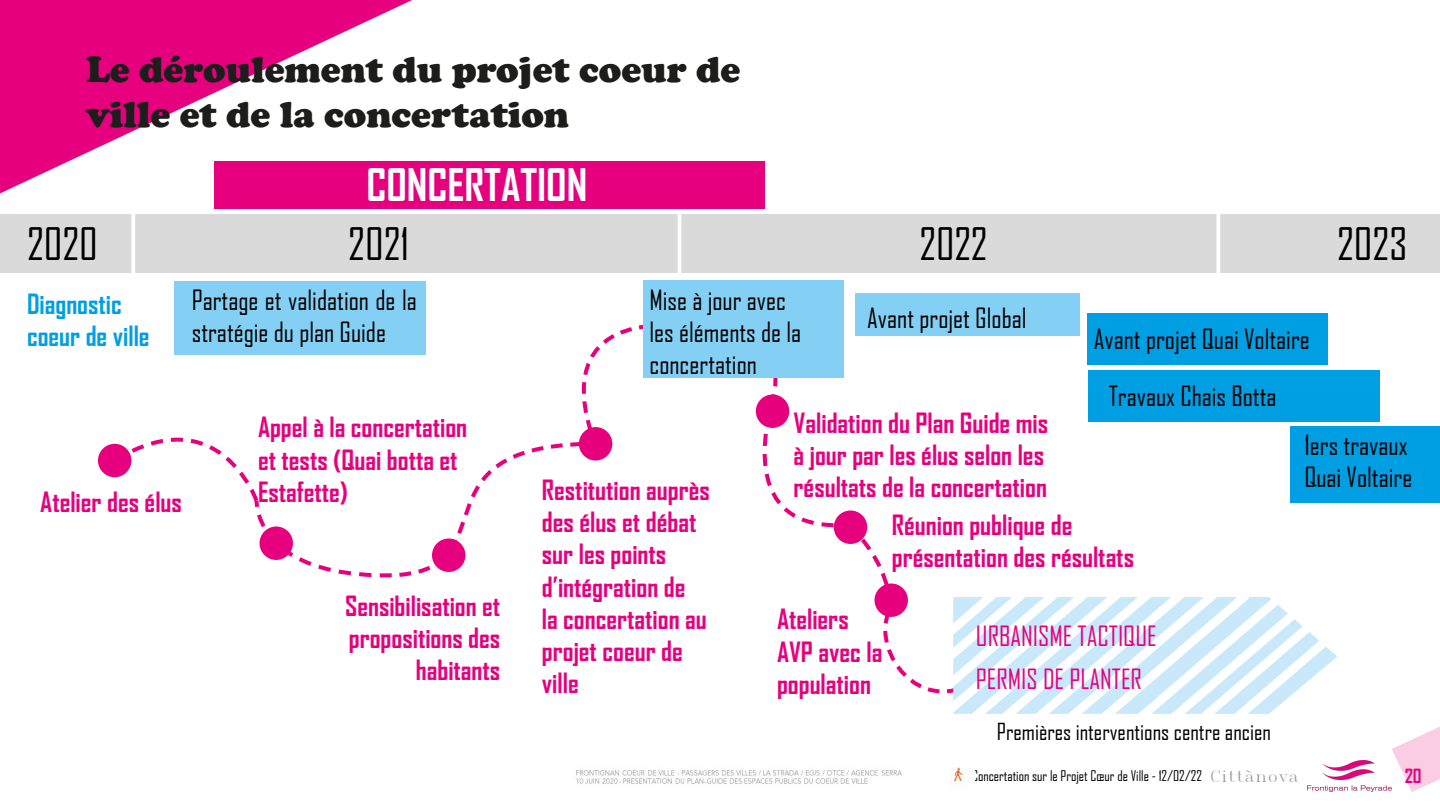
<style>
.page{position:relative;width:1440px;height:810px;background:#fff}
.page>*{position:absolute;margin:0;border:0;box-sizing:border-box;transform-origin:0 0}
._00_Paragraphe{font:42.97px "Agency FB";color:#000}
._00_Paragraphe-2{font:700 42.97px "Agency FB";color:#fff}
.Titre{font:900 37.5px/45px "Cooper";color:#1d1d1b}
._00_Paragraphe-3{font:700 26.78px/32.1px "Agency FB";color:#e6007e}
._00_Paragraphe-4{font:26.78px/32.1px "Agency FB";color:#000}
._00_Paragraphe-5{font:26.78px "Agency FB";color:#e6007e}
._00_Paragraphe-6{font:700 26.78px/32.1px "Agency FB";color:#009fe3}
._00_Paragraphe-7{font:22.5px "Agency FB";color:#000}
.t1{font:700 18.75px "Agency FB";color:#e6007e}
.t2{font:14.1px "Agency FB";color:#000}
.s1{font-family:"Roman T";font-size:15.38px;color:#9d9d9d}
</style>
<div class="page">
<img style="left:1307px;top:761px;width:85px;height:30px">
<svg style="left:1392px;top:726px;width:48px;height:66px"></svg>
<svg style="left:0;top:0;width:412px;height:193px;fill:#e6007e"></svg>
<svg style="left:380px;top:322px;width:264px;height:256px"></svg>
<div style="left:0;top:215px;width:1440px;height:58px;background:#dadada"></div>
<hr style="left:678px;top:183px;width:3px;height:122px;background:#fff">
<hr style="left:131px;top:183px;width:4px;height:122px;background:#fff">
<hr style="left:1216px;top:183px;width:4px;height:122px;background:#fff">
<div style="left:644px;top:281px;width:200px;height:97px;background:#84d0f5"></div>
<div style="left:174px;top:281px;width:252px;height:74px;background:#84d0f5"></div>
<div style="left:856px;top:294px;width:224px;height:42px;background:#84d0f5"></div>
<div style="left:1088px;top:370px;width:291px;height:52px;background:#009fe3"></div>
<div style="left:1088px;top:313px;width:240px;height:52px;background:#009fe3"></div>
<div style="left:1290px;top:426px;width:150px;height:76px;background:#009fe3"></div>
<svg style="left:755px;top:319px;width:596px;height:459px"></svg>
<div style="left:98px;top:444px;width:33px;height:33px;background:#e6007e;border-radius:50%"></div>
<div style="left:432px;top:538px;width:33px;height:34px;background:#e6007e;border-radius:50%"></div>
<div style="left:579px;top:427px;width:33px;height:34px;background:#e6007e;border-radius:50%"></div>
<div style="left:756px;top:394px;width:33px;height:34px;background:#e6007e;border-radius:50%"></div>
<div style="left:834px;top:511px;width:33px;height:33px;background:#e6007e;border-radius:50%"></div>
<div style="left:875px;top:583px;width:33px;height:34px;background:#e6007e;border-radius:50%"></div>
<div style="left:214px;top:161px;width:551px;height:47px;background:#e6007e"></div>
<svg style="left:109px;top:437px;width:271px;height:141px"></svg>
<img style="left:576px;top:764px;width:399px;height:25px">
<p class="Titre" style="left:86px;top:47px;width:656px">Le déroulement du projet coeur de ville et de la concertation</p>
<p class="_00_Paragraphe-2" style="left:366px;top:158px;width:222px">CONCERTATION</p>
<p class="_00_Paragraphe" style="left:27px;top:218px;width:72px">2020</p>
<p class="_00_Paragraphe" style="left:348px;top:218px;width:62px">2021</p>
<p class="_00_Paragraphe" style="left:920px;top:218px;width:69px">2022</p>
<p class="_00_Paragraphe" style="left:1337px;top:218px;width:72px">2023</p>
<p class="_00_Paragraphe-4" style="left:192px;top:283px;width:227px">Partage et validation de la stratégie du plan Guide</p>
<p class="_00_Paragraphe-4" style="left:650px;top:283px;width:153px">Mise à jour avec les éléments de la concertation</p>
<p class="_00_Paragraphe-6" style="left:27px;top:288px;width:124px">Diagnostic coeur de ville</p>
<p class="_00_Paragraphe-4" style="left:867px;top:301px;width:161px">Avant projet Global</p>
<p class="_00_Paragraphe-4" style="left:1094px;top:322px;width:218px">Avant projet Quai Voltaire</p>
<p class="_00_Paragraphe-3" style="left:40px;top:486px;width:143px">Atelier des élus</p>
<p class="_00_Paragraphe-3" style="left:258px;top:411px;width:211px">Appel à la concertation et tests (Quai botta et<br>Estafette)</p>
<p class="_00_Paragraphe-3" style="left:345px;top:589px;width:157px;text-align:right">Sensibilisation et propositions des habitants</p>
<p class="_00_Paragraphe-3" style="left:542px;top:474px;width:169px">Restitution auprès des élus et débat sur les points d’intégration de<br>la concertation au projet coeur de ville</p>
<p class="_00_Paragraphe-3" style="left:794px;top:406px;width:256px">Validation du Plan Guide mis à jour par les élus selon les résultats de la concertation</p>
<p class="_00_Paragraphe-4" style="left:1109px;top:380px;width:169px">Travaux Chais Botta</p>
<p class="_00_Paragraphe-3" style="left:892px;top:508px;width:244px">Réunion publique de présentation des résultats</p>
<p class="_00_Paragraphe-3" style="left:777px;top:603px;width:107px">Ateliers<br>AVP avec la population</p>
<p class="_00_Paragraphe-5" style="left:976px;top:619px;width:182px">URBANISME TACTIQUE</p>
<p class="_00_Paragraphe-5" style="left:976px;top:662px;width:168px">PERMIS DE PLANTER</p>
<p class="_00_Paragraphe-7" style="left:997px;top:718px;width:276px">Premières interventions centre ancien</p>
<p class="_00_Paragraphe-4" style="left:1304px;top:429px;width:109px">1ers travaux<br>Quai Voltaire</p>
<p class="t2" style="left:972px;top:767px;width:329px">Concertation sur le Projet Cœur de Ville - 12/02/22 <span class="s1">Cittànova</span></p>
<p class="t1" style="left:1405px;top:764px;width:19px">20</p>
</div>
